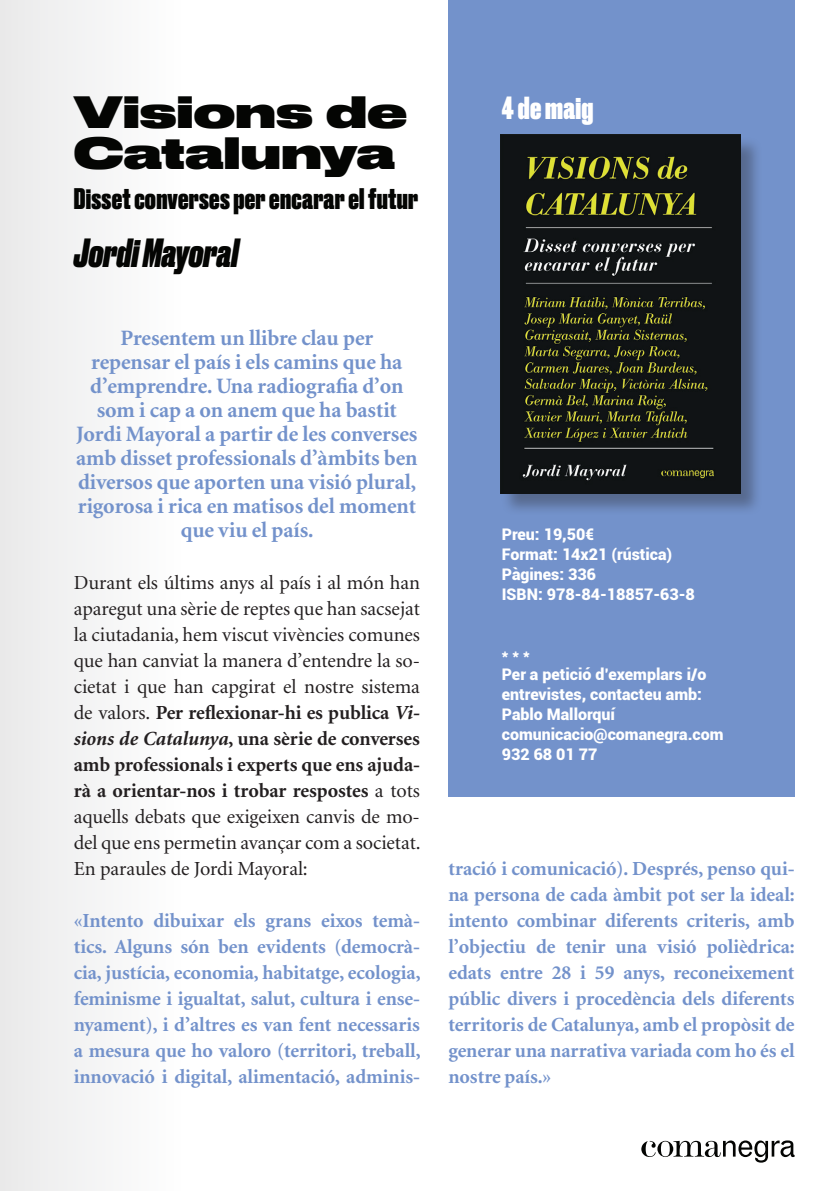
<style>
.page{position:relative;width:840px;height:1191px;background:#fff}
.page>*{position:absolute;margin:0;border:0;box-sizing:border-box;transform-origin:0 0}
.t1{font:800 42.6px/40.4px "Druk Wide";letter-spacing:.01em;color:#040503}
.t2{font:italic 800 38.4px "Druk";color:#040503}
.t3{font:800 30px "Druk";letter-spacing:.01em;color:#fff}
.t4{font:800 28px "Druk";letter-spacing:.01em;color:#040503}
.t5{font:700 22px/24px "Minion";letter-spacing:-.005em;color:#7392cb;text-align:center}
.t6{font:700 20px/26px "Minion";letter-spacing:-.005em;color:#7392cb;text-align:justify}
.t7{font:20px/26px "Minion";letter-spacing:-.005em;color:#231f20;text-align:justify}
.t8{font:900 16px/20px "Roboto";color:#fff}
.s1{font-weight:700}
.s2{font-weight:700;font-style:italic}
</style>
<div class="page">
<div style="left:0;top:0;width:181px;height:1191px;background:#f4f4f4"></div>
<svg style="left:641px;top:1140px;width:153px;height:22px"></svg>
<div style="left:448px;top:0;width:346px;height:797px;background:#7392cb"></div>
<div style="left:501px;top:136px;width:261px;height:380px;background:#231f20;opacity:.35"></div>
<img style="left:500px;top:135px;width:240px;height:358px">
<h1 class="t1" style="left:74px;top:89px;width:334px">Visions de<br>Catalunya</h1>
<h3 class="t4" style="left:74px;top:179px;width:346px">Disset converses per encarar el futur</h3>
<h2 class="t2" style="left:74px;top:226px;width:166px">Jordi Mayoral</h2>
<p class="t5" style="left:76px;top:326px;width:343px">Presentem un llibre clau per<br>repensar el país i els camins que ha d’emprendre. Una radiografia d’on som i cap a on anem que ha bastit<br>Jordi Mayoral a partir de les converses amb disset professionals d’àmbits ben diversos que aporten una visió plural, rigorosa i rica en matisos del moment que viu el país.</p>
<p class="t7" style="left:74px;top:570px;width:348px">Durant els últims anys al país i al món han aparegut una sèrie de reptes que han sacsejat la ciutadania, hem viscut vivències comunes que han canviat la manera d’entendre la so&shy;cietat i que han capgirat el nostre sistema de valors. <span class="s1">Per reflexionar-hi es publica</span> <span class="s2">Vi&shy;sions de Catalunya</span><span class="s1">, una sèrie de converses amb professionals i experts que ens ajuda&shy;rà a orientar-nos i trobar respostes</span> a tots aquells debats que exigeixen canvis de mo&shy;del que ens permetin avançar com a societat.<br>En paraules de Jordi Mayoral:</p>
<p class="t6" style="left:74px;top:908px;width:348px">«Intento dibuixar els grans eixos temà&shy;tics. Alguns són ben evidents (democrà&shy;cia, justícia, economia, habitatge, ecologia, feminisme i igualtat, salut, cultura i ense&shy;nyament), i d’altres es van fent necessaris a mesura que ho valoro (territori, treball, innovació i digital, alimentació, adminis-</p>
<h3 class="t3" style="left:501px;top:87px;width:93px">4 de maig</h3>
<p class="t8" style="left:501px;top:523px;width:194px">Preu: 19,50€<br>Format: 14x21 (rústica)<br>Pàgines: 336<br>ISBN: 978-84-18857-63-8</p>
<p class="t8" style="left:501px;top:643px;width:223px">* * *<br>Per a petició d’exemplars i/o entrevistes, contacteu amb:<br>Pablo Mallorquí comunicacio@comanegra.com<br>932 68 01 77</p>
<p class="t6" style="left:448px;top:856px;width:348px">tració i comunicació). Després, penso qui&shy;na persona de cada àmbit pot ser la ideal: intento combinar diferents criteris, amb l’objectiu de tenir una visió polièdrica: edats entre 28 i 59 anys, reconeixement públic divers i procedència dels diferents territoris de Catalunya, amb el propòsit de generar una narrativa variada com ho és el nostre país.»</p>
</div>
